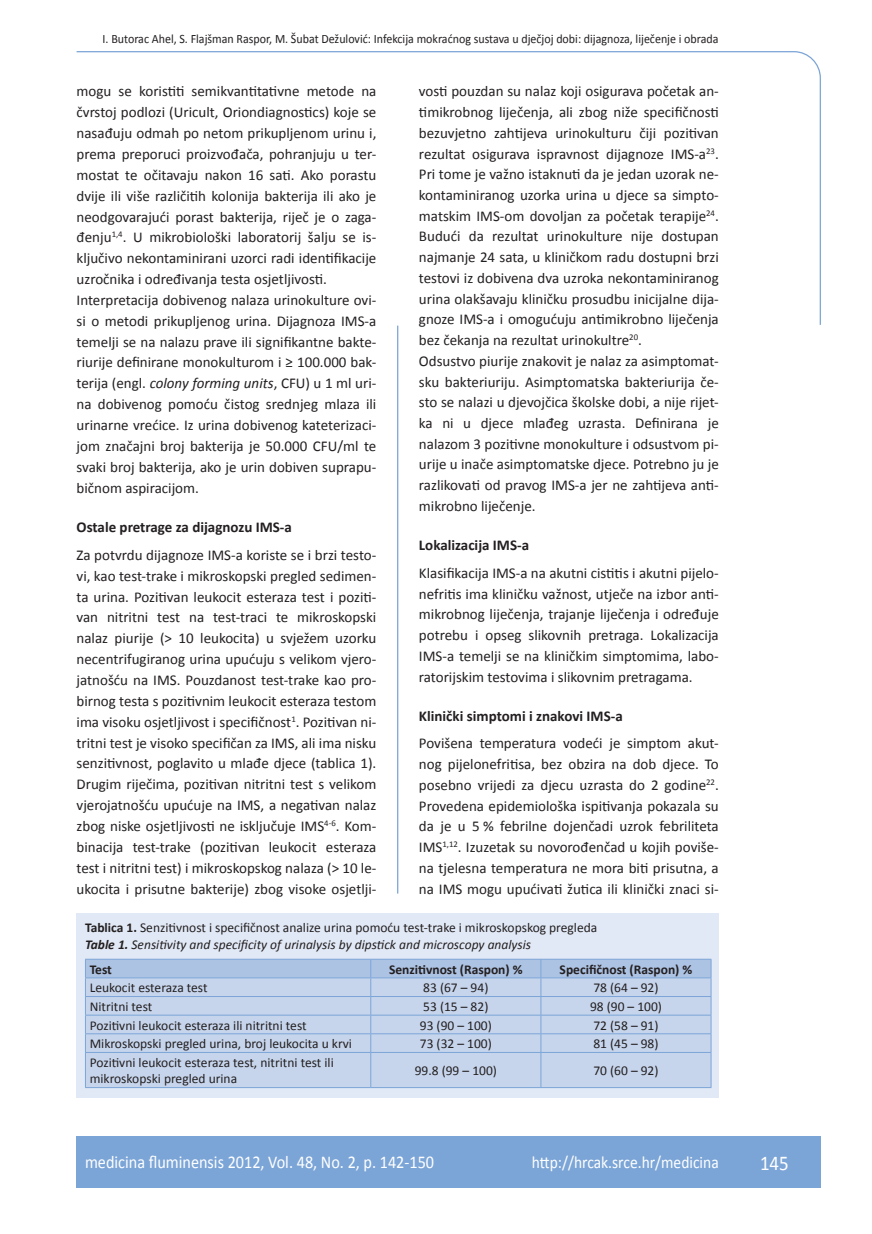
<style>
.page{position:relative;width:872px;height:1234px;background:#fff}
.page>*{position:absolute;margin:0;border:0;box-sizing:border-box;transform-origin:0 0}
.t1{font:21px "Calibri";color:#fff;scale:.9 1}
.t2{font:18px "Calibri";color:#fff;scale:.9 1}
.t3{font:17.25px "Calibri";color:#fff;scale:.9 1}
.osnovni_tekst{font:15px/20.9px "Calibri";color:#231f20;text-align:justify}
.podnaslov{font:700 15px "Calibri";color:#231f20}
.tablica{font:13.5px/16.5px "Calibri";color:#231f20}
.potpis_slika{font:13.5px/16.5px "Calibri";color:#231f20}
.tablica-2{font:700 13.5px "Calibri";color:#231f20}
.glava{font:12.75px "Calibri";color:#231f20;scale:.94 1}
.s1{font-weight:700}
.s2{font-weight:700;font-style:italic}
.s3{font-style:italic}
</style>
<div class="page">
<svg style="left:76px;top:51px;width:745px;height:275px"></svg>
<hr style="left:397px;top:325px;width:1px;height:568px;background:#7ca5d7">
<div style="left:77px;top:1135px;width:744px;height:51px;background:#7ca5d7"></div>
<div style="left:77px;top:913px;width:642px;height:184px;background:#e1e9f6"></div>
<div style="left:86px;top:1052px;width:624px;height:34px;background:#c6d5ec"></div>
<hr style="left:85px;top:958px;width:286px;height:1px;background:#7ca5d7">
<hr style="left:371px;top:958px;width:170px;height:1px;background:#7ca5d7">
<hr style="left:541px;top:958px;width:170px;height:1px;background:#7ca5d7">
<svg style="left:85px;top:959px;width:626px;height:92px;background:#bdcee9"></svg>
<hr style="left:85px;top:1051px;width:286px;height:1px;background:#7ca5d7">
<hr style="left:85px;top:1052px;width:1px;height:34px;background:#7ca5d7">
<hr style="left:371px;top:1051px;width:170px;height:1px;background:#7ca5d7">
<hr style="left:370px;top:1052px;width:1px;height:34px;background:#7ca5d7">
<hr style="left:541px;top:1051px;width:170px;height:1px;background:#7ca5d7">
<hr style="left:540px;top:1052px;width:1px;height:34px;background:#7ca5d7">
<hr style="left:710px;top:1052px;width:1px;height:34px;background:#7ca5d7">
<hr style="left:85px;top:1086px;width:286px;height:1px;background:#7ca5d7">
<hr style="left:371px;top:1086px;width:170px;height:1px;background:#7ca5d7">
<hr style="left:541px;top:1086px;width:170px;height:1px;background:#7ca5d7">
<p class="glava" style="left:103px;top:30px;width:657px">I. Butorac Ahel, S. Flajšman Raspor, M. Šubat Dežulović: Infekcija mokraćnog sustava u dječjoj dobi: dijagnoza, liječenje i obrada</p>
<p class="osnovni_tekst" style="left:419px;top:80px;width:301px">vosti pouzdan su nalaz koji osigurava početak an&shy;timikrobnog liječenja, ali zbog niže specifičnosti bezuvjetno zahtijeva urinokulturu čiji pozitivan rezultat osigurava ispravnost dijagnoze IMS-a<sup>23</sup>.<br>Pri tome je važno istaknuti da je jedan uzorak ne&shy;kontaminiranog uzorka urina u djece sa simpto&shy;matskim IMS-om dovoljan za početak terapije<sup>24</sup>.<br>Budući da rezultat urinokulture nije dostupan najmanje 24 sata, u kliničkom radu dostupni brzi testovi iz dobivena dva uzroka nekontaminiranog urina olakšavaju kliničku prosudbu inicijalne dija&shy;gnoze IMS-a i omogućuju antimikrobno liječenja bez čekanja na rezultat urinokultre<sup>20</sup>.</p>
<p class="osnovni_tekst" style="left:419px;top:349px;width:301px">Odsustvo piurije znakovit je nalaz za asimptomat&shy;sku bakteriuriju. Asimptomatska bakteriurija če&shy;sto se nalazi u djevojčica školske dobi, a nije rijet&shy;ka ni u djece mlađeg uzrasta. Definirana je nalazom 3 pozitivne monokulture i odsustvom pi&shy;urije u inače asimptomatske djece. Potrebno ju je razlikovati od pravog IMS-a jer ne zahtijeva anti&shy;mikrobno liječenje.</p>
<p class="podnaslov" style="left:419px;top:535px;width:112px">Lokalizacija IMS-a</p>
<p class="osnovni_tekst" style="left:419px;top:561px;width:301px">Klasifikacija IMS-a na akutni cistitis i akutni pijelo&shy;nefritis ima kliničku važnost, utječe na izbor anti&shy;mikrobnog liječenja, trajanje liječenja i određuje potrebu i opseg slikovnih pretraga. Lokalizacija IMS-a temelji se na kliničkim simptomima, labo&shy;ratorijskim testovima i slikovnim pretragama.</p>
<p class="podnaslov" style="left:419px;top:706px;width:205px">Klinički simptomi i znakovi IMS-a</p>
<p class="osnovni_tekst" style="left:419px;top:732px;width:301px">Povišena temperatura vodeći je simptom akut&shy;nog pijelonefritisa, bez obzira na dob djece. To posebno vrijedi za djecu uzrasta do 2 godine<sup>22</sup>.<br>Provedena epidemiološka ispitivanja pokazala su da je u 5 % febrilne dojenčadi uzrok febriliteta IMS<sup>1,12</sup>. Izuzetak su novorođenčad u kojih poviše&shy;na tjelesna temperatura ne mora biti prisutna, a na IMS mogu upućivati žutica ili klinički znaci si-</p>
<p class="potpis_slika" style="left:85px;top:918px;width:514px"><span class="s1">Tablica 1.</span> Senzitivnost i specifičnost analize urina pomoću test-trake i mikroskopskog pregleda<br><span class="s2">Table 1.</span> <span class="s3">Sensitivity and specificity of urinalysis by dipstick and microscopy analysis</span></p>
<p class="tablica-2" style="left:90px;top:960px;width:24px">Test</p>
<p class="tablica-2" style="left:389px;top:960px;width:135px">Senzitivnost (Raspon) %</p>
<p class="tablica-2" style="left:559px;top:960px;width:134px">Specifičnost (Raspon) %</p>
<p class="tablica" style="left:90px;top:978px;width:119px">Leukocit esteraza test</p>
<p class="tablica" style="left:423px;top:978px;width:67px">83 (67 – 94)</p>
<p class="tablica" style="left:593px;top:978px;width:67px">78 (64 – 92)</p>
<p class="tablica" style="left:90px;top:997px;width:64px">Nitritni test</p>
<p class="tablica" style="left:423px;top:997px;width:67px">53 (15 – 82)</p>
<p class="tablica" style="left:590px;top:997px;width:73px">98 (90 – 100)</p>
<p class="tablica" style="left:90px;top:1015px;width:218px">Pozitivni leukocit esteraza ili nitritni test</p>
<p class="tablica" style="left:420px;top:1015px;width:73px">93 (90 – 100)</p>
<p class="tablica" style="left:593px;top:1015px;width:67px">72 (58 – 91)</p>
<p class="tablica" style="left:90px;top:1034px;width:264px">Mikroskopski pregled urina, broj leukocita u krvi</p>
<p class="tablica" style="left:420px;top:1034px;width:73px">73 (32 – 100)</p>
<p class="tablica" style="left:593px;top:1034px;width:67px">81 (45 – 98)</p>
<p class="tablica" style="left:90px;top:1053px;width:245px">Pozitivni leukocit esteraza test, nitritni test ili mikroskopski pregled urina</p>
<p class="tablica" style="left:415px;top:1061px;width:84px">99.8 (99 – 100)</p>
<p class="tablica" style="left:593px;top:1061px;width:67px">70 (60 – 92)</p>
<p class="osnovni_tekst" style="left:77px;top:80px;width:301px">mogu se koristiti semikvantitativne metode na čvrstoj podlozi (Uricult, Oriondiagnostics) koje se nasađuju odmah po netom prikupljenom urinu i, prema preporuci proizvođača, pohranjuju u ter&shy;mostat te očitavaju nakon 16 sati. Ako porastu dvije ili više različitih kolonija bakterija ili ako je neodgovarajući porast bakterija, riječ je o zaga&shy;đenju<sup>1,4</sup>. U mikrobiološki laboratorij šalju se is&shy;ključivo nekontaminirani uzorci radi identifikacije uzročnika i određivanja testa osjetljivosti.</p>
<p class="osnovni_tekst" style="left:77px;top:289px;width:301px">Interpretacija dobivenog nalaza urinokulture ovi&shy;si o metodi prikupljenog urina. Dijagnoza IMS-a temelji se na nalazu prave ili signifikantne bakte&shy;riurije definirane monokulturom i ≥ 100.000 bak&shy;terija (engl. <span class="s3">colony forming units</span>, CFU) u 1 ml uri&shy;na dobivenog pomoću čistog srednjeg mlaza ili urinarne vrećice. Iz urina dobivenog kateterizaci&shy;jom značajni broj bakterija je 50.000 CFU/ml te svaki broj bakterija, ako je urin dobiven suprapu&shy;bičnom aspiracijom.</p>
<p class="podnaslov" style="left:77px;top:517px;width:217px">Ostale pretrage za dijagnozu IMS-a</p>
<p class="osnovni_tekst" style="left:77px;top:543px;width:301px">Za potvrdu dijagnoze IMS-a koriste se i brzi testo&shy;vi, kao test-trake i mikroskopski pregled sedimen&shy;ta urina. Pozitivan leukocit esteraza test i poziti&shy;van nitritni test na test-traci te mikroskopski nalaz piurije (&gt; 10 leukocita) u svježem uzorku necentrifugiranog urina upućuju s velikom vjero&shy;jatnošću na IMS. Pouzdanost test-trake kao pro&shy;birnog testa s pozitivnim leukocit esteraza testom ima visoku osjetljivost i specifičnost<sup>1</sup>. Pozitivan ni&shy;tritni test je visoko specifičan za IMS, ali ima nisku senzitivnost, poglavito u mlađe djece (tablica 1).<br>Drugim riječima, pozitivan nitritni test s velikom vjerojatnošću upućuje na IMS, a negativan nalaz zbog niske osjetljivosti ne isključuje IMS<sup>4-6</sup>. Kom&shy;binacija test-trake (pozitivan leukocit esteraza test i nitritni test) i mikroskopskog nalaza (&gt; 10 le&shy;ukocita i prisutne bakterije) zbog visoke osjetlji-</p>
<p class="t2" style="left:85px;top:1150px;width:389px">medicina fluminensis 2012, Vol. 48, No. 2, p. 142-150</p>
<p class="t3" style="left:532px;top:1151px;width:209px">http://hrcak.srce.hr/medicina</p>
<p class="t1" style="left:760px;top:1149px;width:33px">145</p>
</div>
